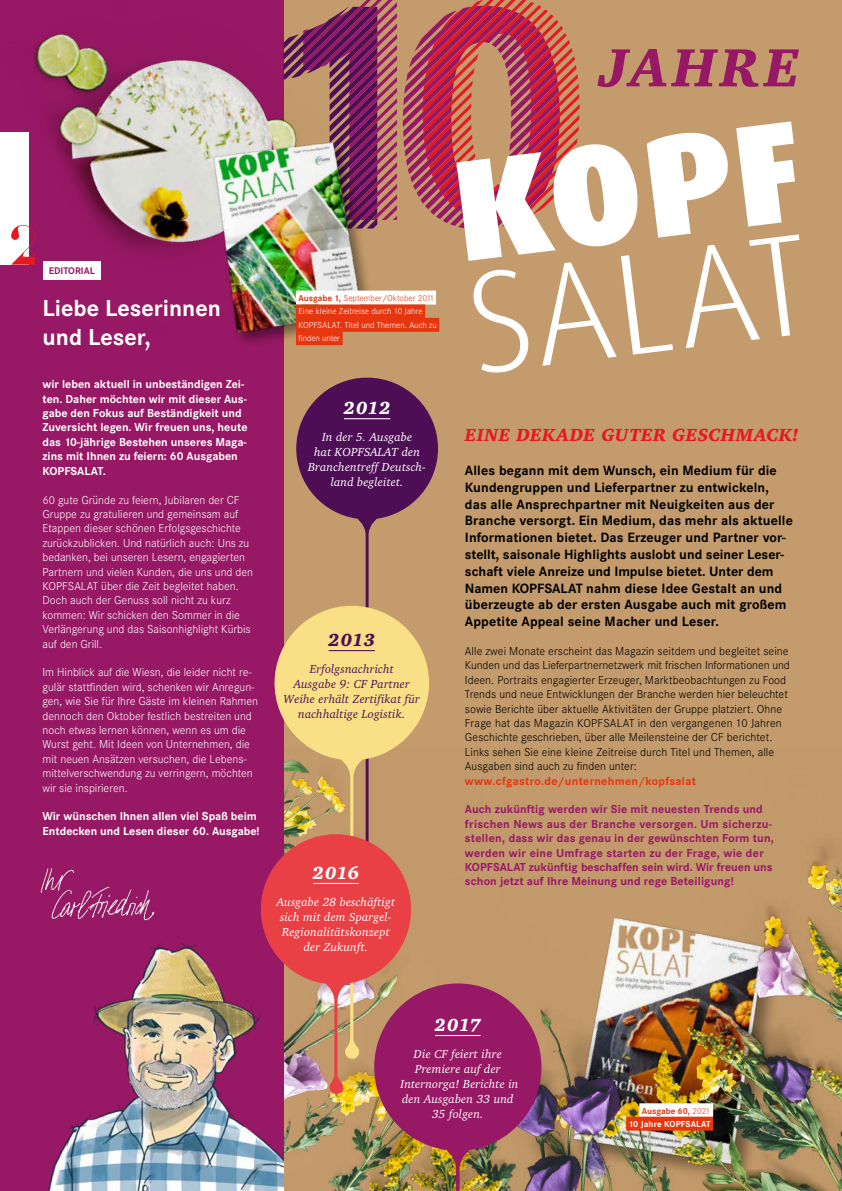
<style>
.page{position:relative;width:842px;height:1191px;background:#fff}
.page>*{position:absolute;margin:0;border:0;box-sizing:border-box;transform-origin:0 0}
.t1{font:58.3px "Voor";color:#e51921}
.t2{font:italic 900 55px "Charter IT Cby BT";letter-spacing:.07em;color:#971864}
.t3{font:700 24px/28.8px "Corporate S";color:#fff}
.t4{font:italic 900 18px "Charter IT Cby BT";letter-spacing:.02em;color:#e51921}
.t5{font:italic 900 18px "Charter IT Cby BT";color:#fff}
.t6{font:italic 900 18px "Charter IT Cby BT";color:#4e0e56}
.t7{font:700 14px/16.8px "Corporate S";letter-spacing:.01em;color:#000}
.t8{font:300 12px/14.4px "Corporate S";color:#fff}
.t9{font:300 12px/14.4px "Corporate S";letter-spacing:.005em;color:#000}
.t10{font:700 12px/14.4px "Corporate S";letter-spacing:.01em;color:#971864}
.t11{font:700 12px/14.4px "Corporate S";color:#fff}
.t12{font:italic 12px/15px "Charter IT Cby BT";letter-spacing:.01em;color:#fff;text-align:center}
.t13{font:italic 12px/15px "Charter IT Cby BT";letter-spacing:.01em;color:#4e0e56;text-align:center}
.t14{font:700 12px "Corporate S";letter-spacing:.025em;color:#e6360f}
.t15{font:700 10px "Corporate S";color:#971864}
.t16{font:300 9px/13.3px "Corporate S";color:#fff}
.t17{font:700 9px/13.3px "Corporate S";color:#fff;text-align:right}
.s1{font-weight:700;color:#e6360f}
.s2{color:#e6360f}
.s3{font-weight:300;color:#e6360f}
</style>
<div class="page">
<div style="left:275px;top:0;width:567px;height:1191px;background:#c49b6c"></div>
<img style="left:541px;top:844px;width:301px;height:347px">
<div style="left:0;top:0;width:283px;height:1191px;background:#971864"></div>
<img style="left:48px;top:943px;width:213px;height:248px">
<img style="left:40px;top:868px;width:115px;height:53px">
<svg style="left:418px;top:0;width:162px;height:121px"></svg>
<svg style="left:516px;top:234px;width:283px;height:134px"></svg>
<svg style="left:516px;top:121px;width:279px;height:140px"></svg>
<img style="left:0;top:0;width:397px;height:432px">
<svg style="left:296px;top:431px;width:142px;height:175px"></svg>
<svg style="left:275px;top:606px;width:154px;height:228px;fill:#f9df85"></svg>
<img style="left:261px;top:834px;width:280px;height:357px">
<hr style="left:329px;top:650px;width:46px;height:1px;background:#4e0e56">
<hr style="left:313px;top:883px;width:46px;height:1px;background:#fff">
<img style="left:60px;top:44px;width:456px;height:387px">
<div style="left:639px;top:1103px;width:74px;height:14px;background:#fff"></div>
<div style="left:626px;top:1116px;width:87px;height:14px;background:#e6360f"></div>
<div style="left:296px;top:290px;width:140px;height:14px;background:#fff"></div>
<div style="left:296px;top:304px;width:129px;height:14px;background:#e6360f"></div>
<div style="left:296px;top:318px;width:143px;height:14px;background:#e6360f"></div>
<div style="left:296px;top:331px;width:47px;height:14px;background:#e6360f"></div>
<h2 class="t2" style="left:600px;top:33px;width:201px">JAHRE</h2>
<h1 class="t1" style="left:10px;top:211px;width:28px">2</h1>
<p class="t15" style="left:49px;top:265px;width:48px">EDITORIAL</p>
<h3 class="t3" style="left:43px;top:294px;width:180px">Liebe Leserinnen und Leser,</h3>
<p class="t11" style="left:43px;top:377px;width:206px">wir leben aktuell in unbeständigen Zei&shy;ten. Daher möchten wir mit dieser Aus&shy;gabe den Fokus auf Beständigkeit und Zuversicht legen. Wir freuen uns, heute das 10-jährige Bestehen unseres Maga&shy;zins mit Ihnen zu feiern: 60 Ausgaben KOPFSALAT.</p>
<p class="t8" style="left:43px;top:492px;width:212px">60 gute Gründe zu feiern, Jubilaren der CF Gruppe zu gratulieren und gemeinsam auf Etappen dieser schönen Erfolgsgeschichte zurückzublicken. Und natürlich auch: Uns zu bedanken, bei unseren Lesern, engagierten Partnern und vielen Kunden, die uns und den KOPFSALAT über die Zeit begleitet haben.<br>Doch auch der Genuss soll nicht zu kurz kommen: Wir schicken den Sommer in die Verlängerung und das Saisonhighlight Kürbis auf den Grill.</p>
<p class="t8" style="left:43px;top:665px;width:217px">Im Hinblick auf die Wiesn, die leider nicht re&shy;gulär stattfinden wird, schenken wir Anregun&shy;gen, wie Sie für Ihre Gäste im kleinen Rahmen dennoch den Oktober festlich bestreiten und noch etwas lernen können, wenn es um die Wurst geht. Mit Ideen von Unternehmen, die mit neuen Ansätzen versuchen, die Lebens&shy;mittelverschwendung zu verringern, möchten wir sie inspirieren.</p>
<p class="t11" style="left:43px;top:809px;width:219px">Wir wünschen Ihnen allen viel Spaß beim<br>Entdecken und Lesen dieser 60. Ausgabe!</p>
<p class="t16" style="left:299px;top:291px;width:140px"><span class="s1">Ausgabe 1,</span> <span class="s2">September/Oktober 2011<br></span>Eine kleine Zeitreise durch 10 Jahre<br>KOPFSALAT. Titel und Themen. Auch zu finden unter</p>
<h3 class="t5" style="left:343px;top:396px;width:49px">2012</h3>
<p class="t12" style="left:308px;top:429px;width:120px">In der 5. Ausgabe<br>hat KOPFSALAT den<br>Branchentreff Deutsch&shy;land begleitet.</p>
<h3 class="t6" style="left:328px;top:628px;width:49px">2013</h3>
<p class="t13" style="left:284px;top:661px;width:138px">Erfolgsnachricht<br>Ausgabe 9: CF Partner<br>Weihe erhält Zertifikat für nachhaltige Logistik.</p>
<h3 class="t5" style="left:312px;top:861px;width:48px">2016</h3>
<p class="t12" style="left:277px;top:893px;width:120px">Ausgabe 28 beschäftigt sich mit dem Spargel-<br>Regionalitätskonzept der Zukunft.</p>
<h3 class="t4" style="left:465px;top:424px;width:335px">EINE DEKADE GUTER GESCHMACK!</h3>
<p class="t7" style="left:465px;top:462px;width:329px">Alles begann mit dem Wunsch, ein Medium für die Kundengruppen und Lieferpartner zu entwickeln, das alle Ansprechpartner mit Neuigkeiten aus der Branche versorgt. Ein Medium, das mehr als aktuelle Informationen bietet. Das Erzeuger und Partner vor&shy;stellt, saisonale Highlights auslobt und seiner Leser&shy;schaft viele Anreize und Impulse bietet. Unter dem Namen KOPFSALAT nahm diese Idee Gestalt an und überzeugte ab der ersten Ausgabe auch mit großem Appetite Appeal seine Macher und Leser.</p>
<p class="t9" style="left:465px;top:644px;width:326px">Alle zwei Monate erscheint das Magazin seitdem und begleitet seine Kunden und das Lieferpartnernetzwerk mit frischen Informationen und Ideen. Portraits engagierter Erzeuger, Marktbeobachtungen zu Food Trends und neue Entwicklungen der Branche werden hier beleuchtet sowie Berichte über aktuelle Aktivitäten der Gruppe platziert. Ohne Frage hat das Magazin KOPFSALAT in den vergangenen 10 Jahren Geschichte geschrieben, über alle Meilensteine der CF berichtet.<br>Links sehen Sie eine kleine Zeitreise durch Titel und Themen, alle Ausgaben sind auch zu finden unter:</p>
<p class="t14" style="left:465px;top:773px;width:233px">www.cfgastro.de/unternehmen/kopfsalat</p>
<p class="t10" style="left:465px;top:802px;width:310px">Auch zukünftig werden wir Sie mit neuesten Trends und frischen News aus der Branche versorgen. Um sicherzu&shy;stellen, dass wir das genau in der gewünschten Form tun, werden wir eine Umfrage starten zu der Frage, wie der KOPFSALAT zukünftig beschaffen sein wird. Wir freuen uns schon jetzt auf Ihre Meinung und rege Beteiligung!</p>
<h3 class="t5" style="left:435px;top:1013px;width:48px">2017</h3>
<p class="t12" style="left:400px;top:1045px;width:120px">Die CF feiert ihre<br>Premiere auf der<br>Internorga! Berichte in den Ausgaben 33 und<br>35 folgen.</p>
<p class="t17" style="left:629px;top:1104px;width:83px"><span class="s2">Ausgabe 60,</span> <span class="s3">2021<br></span>10 Jahre KOPFSALAT</p>
</div>
